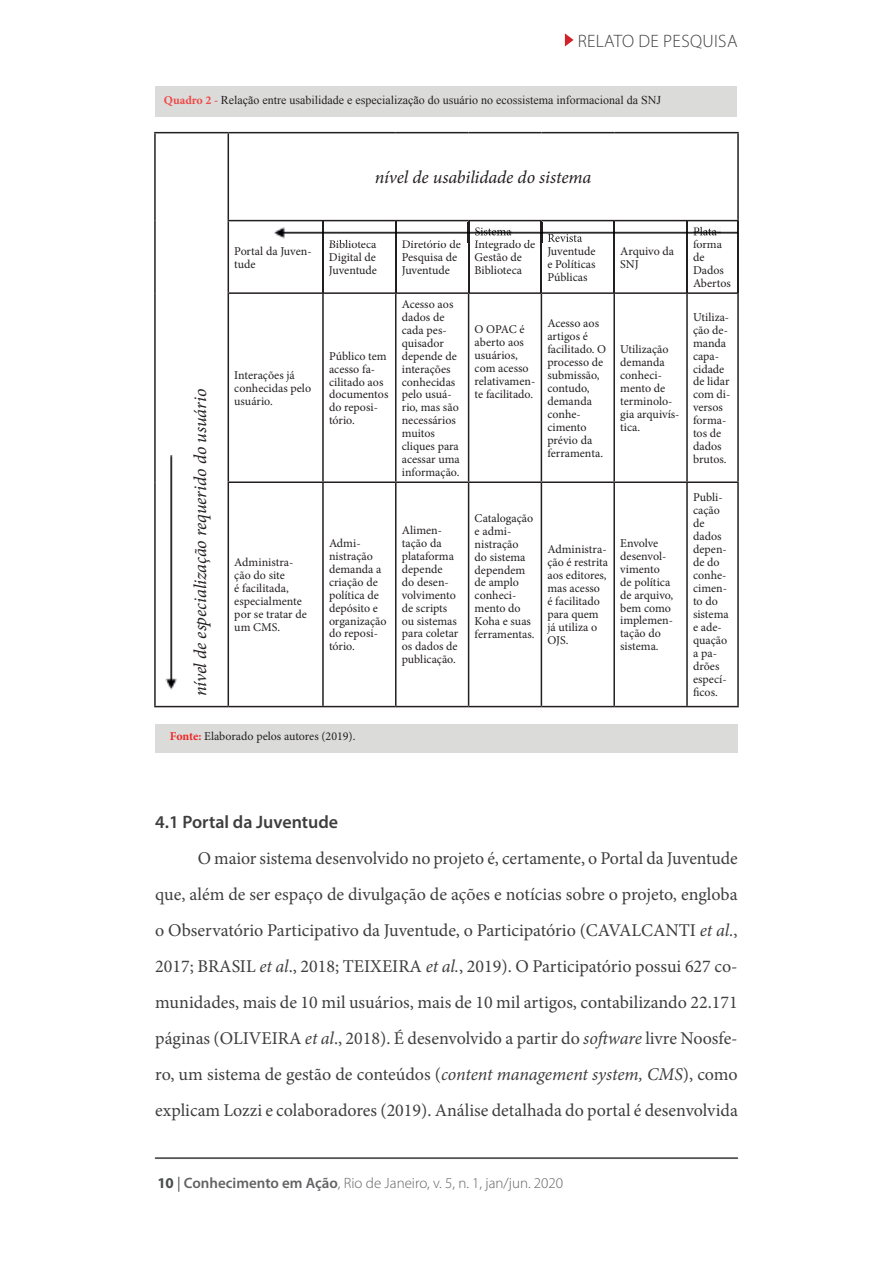
<style>
.page{position:relative;width:893px;height:1263px;background:#fff}
.page>*{position:absolute;margin:0;border:0;box-sizing:border-box;transform-origin:0 0}
.t1{font:18px/36px "Minion Pro";color:#3e3e3f;text-align:justify}
.t2{font:italic 18px "Minion Pro";letter-spacing:-.005em;color:#231f20}
.t3{font:600 18px "Myriad Pro";color:#3e3e3f}
.t4{font:300 18px "Myriad Pro";letter-spacing:.02em;color:#3e3e3f}
.t5{font:300 15px "Myriad Pro";color:#636366}
.t6{font:12px/12.9px "Minion Pro";color:#231f20}
.t7{font:12px "Times New Roman";color:#231f20}
.s1{font-family:"Minion Pro";font-weight:700;color:#ef4847}
.s2{font-weight:700;color:#ee2726}
.s3{font-style:italic}
.s4{font-weight:700;color:#4b4c4d}
.s5{font-weight:400;color:#4b4c4d}
.s6{font-weight:600}
</style>
<div class="page">
<svg style="left:565px;top:33px;width:9px;height:14px"></svg>
<svg style="left:155px;top:1158px;width:583px;height:1px"></svg>
<hr style="left:154px;top:132px;width:74px;height:1px;background:#231f20">
<hr style="left:154px;top:133px;width:2px;height:88px;background:#231f20">
<hr style="left:228px;top:132px;width:95px;height:1px;background:#231f20">
<hr style="left:228px;top:133px;width:1px;height:87px;background:#231f20">
<hr style="left:323px;top:132px;width:73px;height:1px;background:#231f20">
<hr style="left:396px;top:132px;width:73px;height:1px;background:#231f20">
<hr style="left:469px;top:132px;width:72px;height:1px;background:#231f20">
<hr style="left:541px;top:132px;width:73px;height:1px;background:#231f20">
<hr style="left:614px;top:132px;width:73px;height:1px;background:#231f20">
<hr style="left:687px;top:132px;width:52px;height:1px;background:#231f20">
<hr style="left:737px;top:133px;width:2px;height:87px;background:#231f20">
<hr style="left:154px;top:221px;width:2px;height:72px;background:#231f20">
<hr style="left:228px;top:220px;width:95px;height:1px;background:#231f20">
<hr style="left:228px;top:221px;width:1px;height:71px;background:#231f20">
<hr style="left:323px;top:220px;width:73px;height:1px;background:#231f20">
<hr style="left:322px;top:221px;width:2px;height:71px;background:#231f20">
<hr style="left:396px;top:220px;width:73px;height:1px;background:#231f20">
<hr style="left:395px;top:221px;width:2px;height:71px;background:#231f20">
<hr style="left:469px;top:220px;width:72px;height:1px;background:#231f20">
<hr style="left:468px;top:221px;width:1px;height:71px;background:#231f20">
<hr style="left:541px;top:220px;width:73px;height:1px;background:#231f20">
<hr style="left:541px;top:221px;width:1px;height:71px;background:#231f20">
<hr style="left:614px;top:220px;width:73px;height:1px;background:#231f20">
<hr style="left:613px;top:221px;width:2px;height:71px;background:#231f20">
<hr style="left:687px;top:220px;width:52px;height:1px;background:#231f20">
<hr style="left:686px;top:221px;width:2px;height:71px;background:#231f20">
<hr style="left:737px;top:221px;width:2px;height:71px;background:#231f20">
<hr style="left:154px;top:293px;width:2px;height:189px;background:#231f20">
<hr style="left:228px;top:292px;width:95px;height:2px;background:#231f20">
<hr style="left:228px;top:294px;width:1px;height:187px;background:#231f20">
<hr style="left:323px;top:292px;width:73px;height:2px;background:#231f20">
<hr style="left:322px;top:294px;width:2px;height:187px;background:#231f20">
<hr style="left:396px;top:292px;width:73px;height:2px;background:#231f20">
<hr style="left:395px;top:294px;width:2px;height:187px;background:#231f20">
<hr style="left:469px;top:292px;width:72px;height:2px;background:#231f20">
<hr style="left:468px;top:294px;width:1px;height:187px;background:#231f20">
<hr style="left:541px;top:292px;width:73px;height:2px;background:#231f20">
<hr style="left:541px;top:294px;width:1px;height:187px;background:#231f20">
<hr style="left:614px;top:292px;width:73px;height:2px;background:#231f20">
<hr style="left:613px;top:294px;width:2px;height:187px;background:#231f20">
<hr style="left:687px;top:292px;width:52px;height:2px;background:#231f20">
<hr style="left:686px;top:294px;width:2px;height:187px;background:#231f20">
<hr style="left:737px;top:294px;width:2px;height:187px;background:#231f20">
<hr style="left:154px;top:482px;width:2px;height:224px;background:#231f20">
<hr style="left:228px;top:481px;width:95px;height:2px;background:#231f20">
<hr style="left:228px;top:483px;width:1px;height:223px;background:#231f20">
<hr style="left:323px;top:481px;width:73px;height:2px;background:#231f20">
<hr style="left:322px;top:483px;width:2px;height:223px;background:#231f20">
<hr style="left:396px;top:481px;width:73px;height:2px;background:#231f20">
<hr style="left:395px;top:483px;width:2px;height:223px;background:#231f20">
<hr style="left:469px;top:481px;width:72px;height:2px;background:#231f20">
<hr style="left:468px;top:483px;width:1px;height:223px;background:#231f20">
<hr style="left:541px;top:481px;width:73px;height:2px;background:#231f20">
<hr style="left:541px;top:483px;width:1px;height:223px;background:#231f20">
<hr style="left:614px;top:481px;width:73px;height:2px;background:#231f20">
<hr style="left:613px;top:483px;width:2px;height:223px;background:#231f20">
<hr style="left:687px;top:481px;width:52px;height:2px;background:#231f20">
<hr style="left:686px;top:483px;width:2px;height:223px;background:#231f20">
<hr style="left:737px;top:483px;width:2px;height:223px;background:#231f20">
<hr style="left:154px;top:706px;width:74px;height:1px;background:#231f20">
<hr style="left:228px;top:706px;width:95px;height:1px;background:#231f20">
<hr style="left:323px;top:706px;width:73px;height:1px;background:#231f20">
<hr style="left:396px;top:706px;width:73px;height:1px;background:#231f20">
<hr style="left:469px;top:706px;width:72px;height:1px;background:#231f20">
<hr style="left:541px;top:706px;width:73px;height:1px;background:#231f20">
<hr style="left:614px;top:706px;width:73px;height:1px;background:#231f20">
<hr style="left:687px;top:706px;width:52px;height:1px;background:#231f20">
<img style="left:274px;top:223px;width:463px;height:19px">
<svg style="left:322px;top:223px;width:2px;height:19px"></svg>
<svg style="left:395px;top:223px;width:2px;height:19px"></svg>
<svg style="left:468px;top:223px;width:1px;height:19px"></svg>
<svg style="left:541px;top:223px;width:1px;height:19px"></svg>
<svg style="left:613px;top:223px;width:2px;height:19px"></svg>
<svg style="left:686px;top:223px;width:2px;height:19px"></svg>
<img style="left:329px;top:240px;width:47px;height:2px">
<img style="left:402px;top:240px;width:59px;height:2px">
<img style="left:475px;top:227px;width:36px;height:8px">
<img style="left:475px;top:240px;width:60px;height:2px">
<img style="left:548px;top:234px;width:34px;height:8px">
<img style="left:693px;top:227px;width:27px;height:8px">
<img style="left:693px;top:240px;width:29px;height:2px">
<img style="left:165px;top:455px;width:12px;height:235px">
<div style="left:155px;top:86px;width:581px;height:30px;background:#dbdcda"></div>
<div style="left:155px;top:724px;width:583px;height:29px;background:#dbdcda"></div>
<h1 class="t4" style="left:578px;top:30px;width:161px">RELATO DE PESQUISA</h1>
<p class="t7" style="left:164px;top:92px;width:499px"><span class="s1">Quadro 2 -</span> Relação entre usabilidade e especialização do usuário no ecossistema informacional da SNJ</p>
<h1 class="t2" style="left:375px;top:165px;width:218px">nível de usabilidade do sistema</h1>
<h1 class="t2" style="left:188px;top:696px;width:309px;rotate:-90deg">nível de especialização requerido do usuário</h1>
<p class="t6" style="left:234px;top:245px;width:79px">Portal da Juven&shy;tude</p>
<p class="t6" style="left:329px;top:238px;width:50px;text-align:justify">Biblioteca Digital de Juventude</p>
<p class="t6" style="left:402px;top:238px;width:61px">Diretório de<br>Pesquisa de<br>Juventude</p>
<p class="t6" style="left:475px;top:238px;width:62px">Integrado de<br>Gestão de<br>Biblioteca</p>
<p class="t6" style="left:547px;top:244px;width:50px;text-align:justify">Juventude e Políticas Públicas</p>
<p class="t6" style="left:620px;top:244px;width:56px">Arquivo da<br>SNJ</p>
<p class="t6" style="left:693px;top:238px;width:39px">forma de<br>Dados<br>Abertos</p>
<p class="t6" style="left:234px;top:369px;width:78px">Interações já conhecidas pelo usuário.</p>
<p class="t6" style="left:234px;top:556px;width:74px">Administra&shy;ção do site<br>é facilitada, especialmente por se tratar de um CMS.</p>
<p class="t6" style="left:329px;top:349px;width:61px">Público tem acesso fa&shy;cilitado aos documentos do reposi&shy;tório.</p>
<p class="t6" style="left:402px;top:298px;width:60px">Acesso aos dados de cada pes&shy;quisador depende de interações conhecidas pelo usuá&shy;rio, mas são necessários muitos cliques para acessar uma informação.</p>
<p class="t6" style="left:329px;top:537px;width:59px">Admi&shy;nistração demanda a criação de política de depósito e organização do reposi&shy;tório.</p>
<p class="t6" style="left:402px;top:524px;width:58px">Alimen&shy;tação da plataforma depende<br>do desen&shy;volvimento de scripts ou sistemas para coletar os dados de publicação.</p>
<p class="t6" style="left:475px;top:322px;width:62px">O OPAC é aberto aos usuários, com acesso relativamen&shy;te facilitado.</p>
<p class="t6" style="left:547px;top:317px;width:60px">Acesso aos artigos é facilitado. O processo de submissão, contudo, demanda conhe&shy;cimento prévio da ferramenta.</p>
<p class="t6" style="left:620px;top:343px;width:61px">Utilização demanda conheci&shy;mento de terminolo&shy;gia arquivís&shy;tica.</p>
<p class="t6" style="left:475px;top:511px;width:61px">Catalogação e admi&shy;nistração<br>do sistema dependem de amplo conheci&shy;mento do<br>Koha e suas ferramentas.</p>
<p class="t6" style="left:547px;top:543px;width:62px">Administra&shy;ção é restrita aos editores, mas acesso<br>é facilitado para quem já utiliza o<br>OJS.</p>
<p class="t6" style="left:620px;top:536px;width:55px">Envolve desenvol&shy;vimento de política de arquivo, bem como implemen&shy;tação do sistema.</p>
<p class="t6" style="left:693px;top:310px;width:39px">Utiliza&shy;ção de&shy;manda capa&shy;cidade de lidar com di&shy;versos forma&shy;tos de dados brutos.</p>
<p class="t6" style="left:693px;top:491px;width:37px">Publi&shy;cação de dados depen&shy;de do conhe&shy;cimen&shy;to do sistema e ade&shy;quação a pa&shy;drões especí&shy;ficos.</p>
<p class="t6" style="left:170px;top:730px;width:187px"><span class="s2">Fonte:</span> Elaborado pelos autores (2019).</p>
<h1 class="t3" style="left:155px;top:811px;width:185px">4.1 Portal da Juventude</h1>
<p class="t1" style="left:155px;top:840px;width:584px;text-indent:43px">O maior sistema desenvolvido no projeto é, certamente, o Portal da Juventude que, além de ser espaço de divulgação de ações e notícias sobre o projeto, engloba o Observatório Participativo da Juventude, o Participatório (CAVALCANTI <span class="s3">et al.</span>, 2017; BRASIL <span class="s3">et al</span>., 2018; TEIXEIRA <span class="s3">et al.</span>, 2019). O Participatório possui 627 co&shy;munidades, mais de 10 mil usuários, mais de 10 mil artigos, contabilizando 22.171 páginas (OLIVEIRA <span class="s3">et al</span>., 2018). É desenvolvido a partir do <span class="s3">software</span> livre Noosfe&shy;ro, um sistema de gestão de conteúdos (<span class="s3">content management system, CMS</span>), como explicam Lozzi e colaboradores (2019). Análise detalhada do portal é desenvolvida</p>
<p class="t5" style="left:157px;top:1174px;width:407px"><span class="s4">10</span> <span class="s5">|</span> <span class="s6">Conhecimento em Ação</span>, Rio de Janeiro, v. 5, n. 1, jan/jun. 2020</p>
</div>
